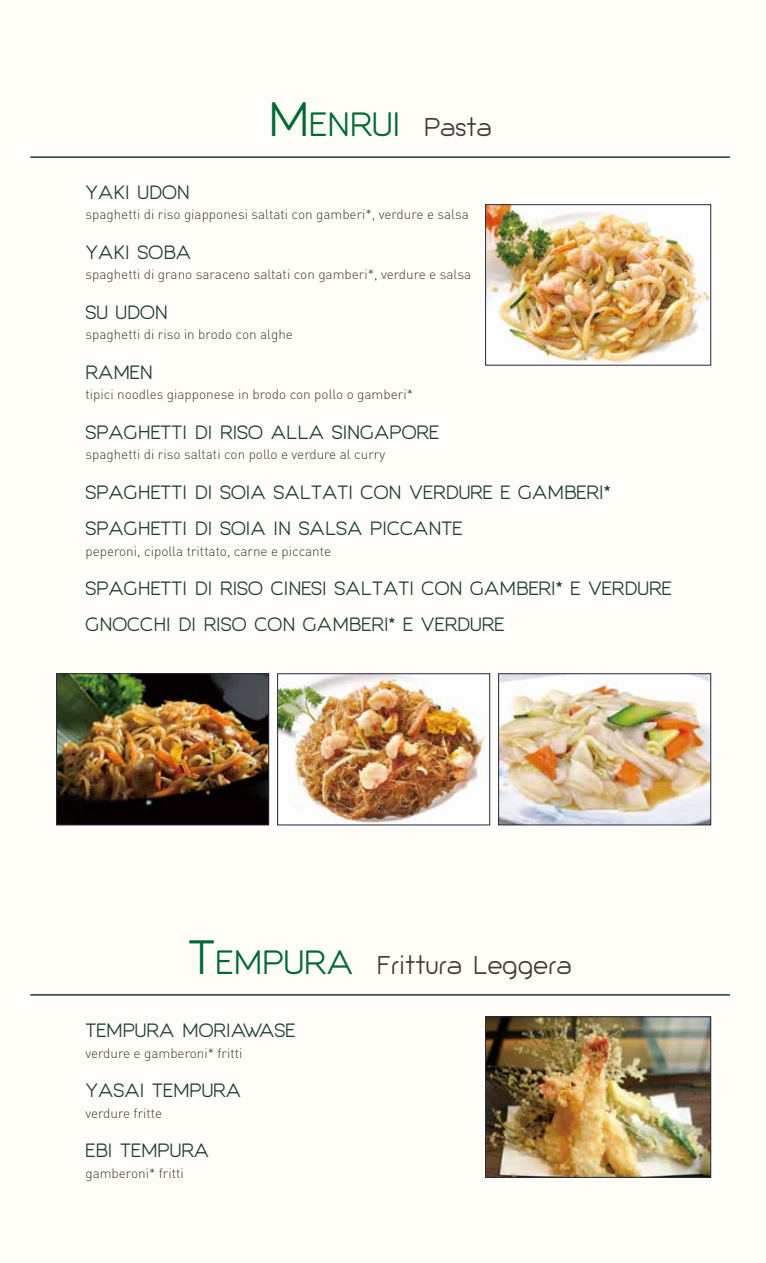
<style>
.page{position:relative;width:766px;height:1263px;background:#fff}
.page>*{position:absolute;margin:0;border:0;box-sizing:border-box;transform-origin:0 0}
.t1{font:31.5px "Giorgio";letter-spacing:.005em;color:#006934}
.t2{font:24px "Giorgio";color:#3e3a39}
.t3{font:18px/36px "Giorgio";color:#1c3e2c}
.t4{font:300 13.5px "DIN";color:#3e3a39}
.s1{font-size:45px}
.s2{font-size:24px;color:#3e3a39}
.s3{font-size:45px;color:#006934}
.s4{font-size:31.5px;color:#006934}
</style>
<div class="page">
<div style="left:0;top:0;width:765px;height:1263px;background:#fffdf8"></div>
<img style="left:487px;top:1019px;width:221px;height:156px">
<div style="left:485px;top:1017px;width:225px;height:160px;border:1px solid #25283e"></div>
<img style="left:500px;top:675px;width:208px;height:148px">
<div style="left:498px;top:673px;width:212px;height:152px;border:1px solid #25283e"></div>
<img style="left:487px;top:206px;width:221px;height:157px">
<div style="left:485px;top:204px;width:225px;height:161px;border:1px solid #25283e"></div>
<img style="left:58px;top:675px;width:209px;height:148px">
<div style="left:56px;top:673px;width:213px;height:152px;border:1px solid #25283e"></div>
<img style="left:279px;top:675px;width:207px;height:148px">
<div style="left:277px;top:673px;width:213px;height:152px;border:1px solid #25283e"></div>
<hr style="left:30px;top:156px;width:699px;height:2px;background:#1c3e2c">
<hr style="left:30px;top:994px;width:699px;height:2px;background:#1c3e2c">
<h3 class="t3" style="left:85px;top:176px;width:106px">YAKI UDON</h3>
<h1 class="t1" style="left:268px;top:105px;width:225px"><span class="s1">M</span>ENRUI <span class="s2">Pasta</span></h1>
<p class="t4" style="left:85px;top:206px;width:385px">spaghetti di riso giapponesi saltati con gamberi*, verdure e salsa</p>
<h3 class="t3" style="left:85px;top:236px;width:107px">YAKI SOBA</h3>
<p class="t4" style="left:85px;top:266px;width:387px">spaghetti di grano saraceno saltati con gamberi*, verdure e salsa</p>
<h3 class="t3" style="left:85px;top:296px;width:84px">SU UDON</h3>
<p class="t4" style="left:85px;top:326px;width:209px">spaghetti di riso in brodo con alghe</p>
<h3 class="t3" style="left:85px;top:356px;width:69px">RAMEN</h3>
<p class="t4" style="left:85px;top:386px;width:329px">tipici noodles giapponese in brodo con pollo o gamberi*</p>
<h3 class="t3" style="left:85px;top:416px;width:355px">SPAGHETTI DI RISO ALLA SINGAPORE</h3>
<p class="t4" style="left:85px;top:446px;width:301px">spaghetti di riso saltati con pollo e verdure al curry</p>
<h3 class="t3" style="left:85px;top:476px;width:526px">SPAGHETTI DI SOIA SALTATI CON VERDURE E GAMBERI*<br>SPAGHETTI DI SOIA IN SALSA PICCANTE</h3>
<p class="t4" style="left:85px;top:542px;width:247px">peperoni, cipolla trittato, carne e piccante</p>
<h3 class="t3" style="left:85px;top:572px;width:587px">SPAGHETTI DI RISO CINESI SALTATI CON GAMBERI* E VERDURE<br>GNOCCHI DI RISO CON GAMBERI* E VERDURE</h3>
<h2 class="t2" style="left:188px;top:950px;width:385px"><span class="s3">T</span><span class="s4">EMPURA</span> Frittura Leggera</h2>
<h3 class="t3" style="left:85px;top:1013px;width:211px">TEMPURA MORIAWASE</h3>
<p class="t4" style="left:85px;top:1045px;width:158px">verdure e gamberoni* fritti</p>
<h3 class="t3" style="left:85px;top:1073px;width:157px">YASAI TEMPURA</h3>
<p class="t4" style="left:85px;top:1105px;width:78px">verdure fritte</p>
<h3 class="t3" style="left:85px;top:1133px;width:125px">EBI TEMPURA</h3>
<p class="t4" style="left:85px;top:1165px;width:100px">gamberoni* fritti</p>
</div>
